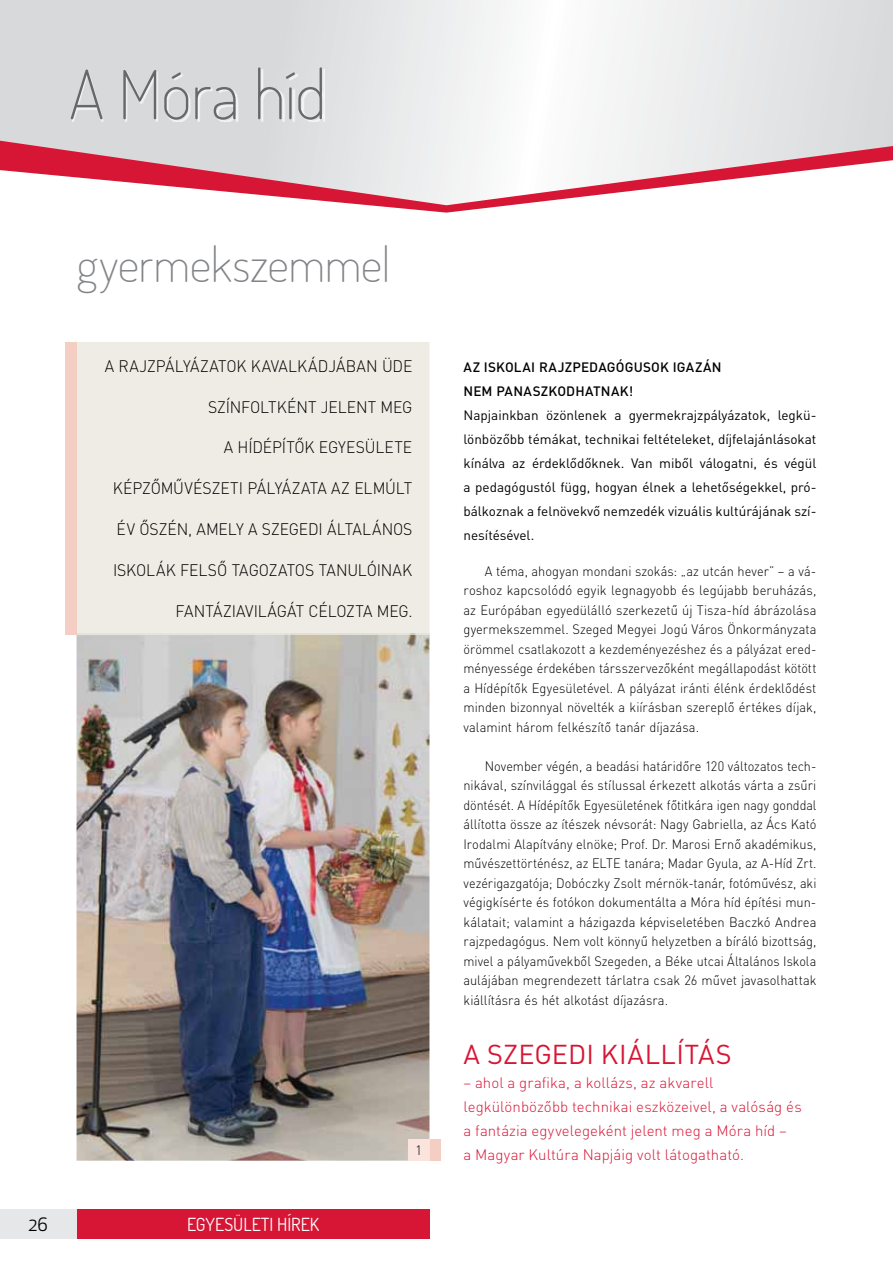
<style>
.page{position:relative;width:893px;height:1263px;background:#fff}
.page>*{position:absolute;margin:0;border:0;box-sizing:border-box;transform-origin:0 0}
.t1{font:200 67.5px "Terminal Dosis";letter-spacing:-.015em;color:#67686b}
.t2{font:200 48px "Terminal Dosis";letter-spacing:-.01em;color:#828487}
.t3{font:27px "DIN Pro";letter-spacing:.015em;color:#d71635}
.t4{font:18px "Terminal Dosis";color:#fff}
.t5{font:18px "Apex New";color:#000}
.t6{font:300 16.5px "DIN Pro";letter-spacing:-.005em;color:#000;scale:.95 1}
.t7{font:300 15px/24px "DIN Pro";color:#d71635}
.t8{font:300 13.5px/19.5px "DIN Pro";color:#000;text-align:justify;scale:.94 1}
.t9{font:300 13.5px/19.5px "DIN Pro";color:#000;text-align:justify;scale:.95 1}
.t10{font:13.5px/24px "DIN Pro";color:#000;text-align:justify}
.t11{font:500 13.5px/24px "DIN Pro";letter-spacing:.015em;color:#000}
</style>
<div class="page">
<svg style="left:0;top:0;width:893px;height:205px"></svg>
<div style="left:77px;top:1209px;width:352px;height:30px;background:#d71635"></div>
<div style="left:0;top:1209px;width:77px;height:30px;background:#e6e7e8"></div>
<img style="left:73px;top:69px;width:251px;height:53px">
<img style="left:77px;top:634px;width:352px;height:527px">
<div style="left:77px;top:342px;width:352px;height:292px;background:#efece5"></div>
<div style="left:65px;top:342px;width:12px;height:292px;background:#f5cec3"></div>
<div style="left:429px;top:1139px;width:12px;height:22px;background:#f5cec3"></div>
<div style="left:408px;top:1139px;width:21px;height:22px;background:#fae4dd"></div>
<h1 class="t1" style="left:69px;top:50px;width:259px">A Móra híd</h1>
<h2 class="t2" style="left:77px;top:233px;width:316px">gyermekszemmel</h2>
<p class="t6" style="left:105px;top:360px;width:325px">A RAJZPÁLYÁZATOK KAVALKÁDJÁBAN ÜDE</p>
<p class="t6" style="left:208px;top:401px;width:216px">SZÍNFOLTKÉNT JELENT MEG</p>
<p class="t6" style="left:224px;top:442px;width:200px">A HÍDÉPÍTŐK EGYESÜLETE</p>
<p class="t6" style="left:113px;top:483px;width:317px">KÉPZŐMŰVÉSZETI PÁLYÁZATA AZ ELMÚLT</p>
<p class="t6" style="left:117px;top:524px;width:313px">ÉV ŐSZÉN, AMELY A SZEGEDI ÁLTALÁNOS</p>
<p class="t6" style="left:113px;top:565px;width:317px">ISKOLÁK FELSŐ TAGOZATOS TANULÓINAK</p>
<p class="t6" style="left:176px;top:605px;width:251px">FANTÁZIAVILÁGÁT CÉLOZTA MEG.</p>
<h3 class="t5" style="left:29px;top:1217px;width:21px">26</h3>
<h3 class="t4" style="left:187px;top:1212px;width:134px">EGYESÜLETI HÍREK</h3>
<p class="t9" style="left:416px;top:1142px;width:8px">1</p>
<p class="t11" style="left:464px;top:356px;width:260px">AZ ISKOLAI RAJZPEDAGÓGUSOK IGAZÁN<br>NEM PANASZKODHATNAK!</p>
<p class="t10" style="left:463px;top:404px;width:354px">Napjainkban özönlenek a gyermekrajzpályázatok, leg kü&shy;lön bözőbb témákat, technikai feltételeket, díjfelajánlásokat kí nál va az érdeklődőknek. Van miből válogatni, és végül a pe da gó gustól függ, hogyan élnek a lehetőségekkel, pró&shy;bál koz nak a felnövekvő nemzedék vizuális kultúrájának szí&shy;ne sí té sével.</p>
<p class="t9" style="left:463px;top:563px;width:373px;text-indent:21px">A téma, ahogyan mondani szokás: „az utcán hever” – a vá&shy;roshoz kapcsolódó egyik legnagyobb és legújabb beruházás, az Európában egyedülálló szerkezetű új Tisza-híd ábrázolása gyermekszemmel. Szeged Megyei Jogú Város Önkormányzata örömmel csatlakozott a kezdeményezéshez és a pályázat ered&shy;ményessége érdekében társszervezőként megállapodást kötött a Hídépítők Egyesületével. A pályázat iránti élénk érdeklődést minden bizonnyal növelték a kiírásban szereplő értékes díjak, valamint három felkészítő tanár díjazása.</p>
<p class="t8" style="left:463px;top:758px;width:377px;text-indent:21px">November végén, a beadási határidőre 120 változatos tech&shy;nikával, színvilággal és stílussal érkezett alkotás várta a zsűri döntését. A Hídépítők Egyesületének főtitkára igen nagy gonddal állította össze az ítészek névsorát: Nagy Gabriella, az Ács Kató Irodalmi Alapítvány elnöke; Prof. Dr. Marosi Ernő akadémikus, művészettörténész, az ELTE tanára; Madar Gyula, az A-Híd Zrt. vezérigazgatója; Dobóczky Zsolt mérnök-tanár, fotóművész, aki végigkísérte és fotókon dokumentálta a Móra híd építési mun&shy;kálatait; valamint a házigazda képviseletében Baczkó Andrea rajzpedagógus. Nem volt könnyű helyzetben a bíráló bizottság, mivel a pályaművekből Szegeden, a Béke utcai Általános Iskola aulájában megrendezett tárlatra csak 26 művet javasolhattak kiállításra és hét alkotást díjazásra.</p>
<h3 class="t3" style="left:464px;top:1045px;width:270px">A SZEGEDI KIÁLLÍTÁS</h3>
<p class="t7" style="left:463px;top:1073px;width:340px">– ahol a grafika, a kollázs, az akvarell legkülönbözőbb technikai eszközeivel, a valóság és a fantázia egyvelegeként jelent meg a Móra híd –<br>a Magyar Kultúra Napjáig volt látogatható.</p>
</div>
